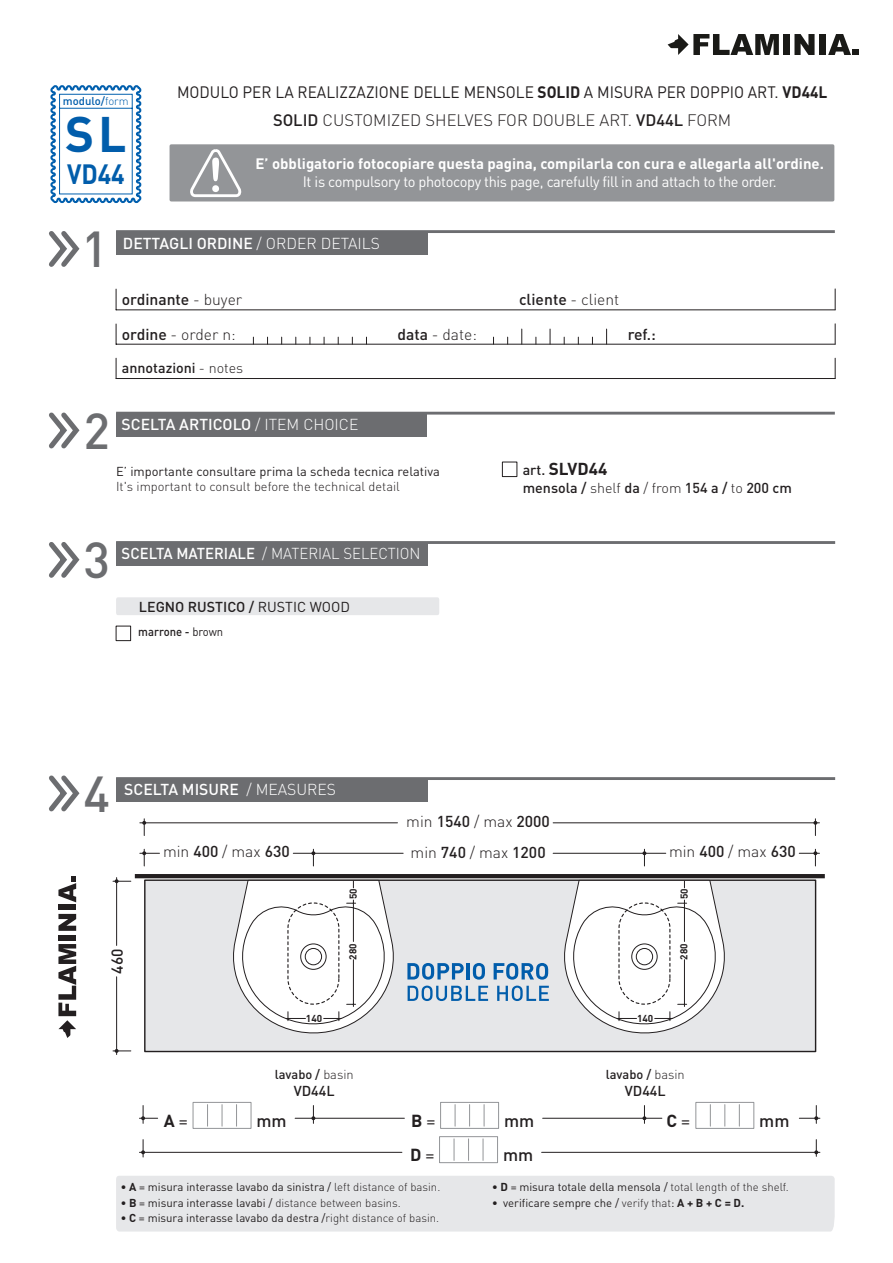
<style>
.page{position:relative;width:893px;height:1263px;background:#fff}
.page>*{position:absolute;margin:0;border:0;box-sizing:border-box;transform-origin:0 0}
.t1{font:500 49.8px "DIN";color:#6c6d70}
.t2{font:700 49.35px "DIN";color:#015dab}
.t3{font:700 27.6px "DIN";color:#015dab;scale:.9 1}
.t4{font:700 17.25px "DIN";color:#231f20}
.t5{font:500 17.25px "DIN";color:#231f20}
.t6{font:700 17.1px "DIN";color:#231f20}
.t7{font:16.35px/28.5px "DIN";color:#231f20;text-align:center;scale:.94 1}
.t8{font:500 15.6px "DIN";color:#fff}
.t9{font:500 15.6px/31.2px "DIN";color:#231f20}
.t10{font:300 15.6px "DIN";color:#231f20}
.t11{font:300 15.6px "DIN";color:#fff;scale:.95 1}
.t12{font:700 15px "DIN";color:#fff}
.t13{font:15px "DIN";letter-spacing:-.025em;color:#fff}
.t14{font:500 14.25px "DIN";color:#231f20}
.t15{font:12.75px "DIN";color:#231f20}
.t16{font:300 12.75px "DIN";color:#231f20}
.t17{font:500 12.75px "DIN";color:#231f20}
.t18{font:500 12.15px "DIN";color:#231f20;scale:.93 1}
.t19{font:11.4px "DIN";color:#231f20}
.t20{font:500 11.25px "DIN";color:#015dab}
.t21{font:700 9.9px "DIN";color:#231f20}
.s1{font-weight:300}
.s2{font-weight:700}
.s3{font-weight:500}
.s4{font-weight:400}
.s5{font-weight:500;font-size:14.25px}
</style>
<div class="page">
<svg style="left:668px;top:34px;width:111px;height:21px"></svg>
<div style="left:783px;top:34px;width:7px;height:21px;background:#1a1a17"></div>
<svg style="left:794px;top:34px;width:20px;height:21px"></svg>
<div style="left:819px;top:34px;width:7px;height:21px;background:#1a1a17"></div>
<svg style="left:828px;top:34px;width:31px;height:21px"></svg>
<div style="left:170px;top:144px;width:664px;height:57px;background:#939598;border-radius:2px"></div>
<svg style="left:188px;top:144px;width:56px;height:54px"></svg>
<svg style="left:50px;top:85px;width:92px;height:119px"></svg>
<svg style="left:49px;top:231px;width:31px;height:36px"></svg>
<hr style="left:116px;top:230px;width:719px;height:3px;background:#6c6d70">
<div style="left:116px;top:232px;width:312px;height:23px;background:#6c6d70"></div>
<hr style="left:116px;top:309px;width:719px;height:1px;background:#231f20">
<svg style="left:116px;top:289px;width:1px;height:20px"></svg>
<hr style="left:116px;top:344px;width:719px;height:1px;background:#231f20">
<svg style="left:116px;top:324px;width:1px;height:20px"></svg>
<hr style="left:116px;top:378px;width:719px;height:1px;background:#231f20">
<svg style="left:116px;top:358px;width:1px;height:20px"></svg>
<svg style="left:835px;top:289px;width:1px;height:21px"></svg>
<svg style="left:835px;top:358px;width:1px;height:20px"></svg>
<svg style="left:521px;top:329px;width:1px;height:15px"></svg>
<svg style="left:550px;top:329px;width:1px;height:15px"></svg>
<svg style="left:835px;top:324px;width:1px;height:20px"></svg>
<svg style="left:606px;top:329px;width:1px;height:15px"></svg>
<div style="left:144px;top:879px;width:672px;height:173px;background:#e6e7e9;border:1px solid #231f20"></div>
<hr style="left:116px;top:877px;width:1px;height:68px;background:#231f20">
<hr style="left:116px;top:977px;width:1px;height:77px;background:#231f20">
<svg style="left:113px;top:879px;width:18px;height:4px"></svg>
<svg style="left:113px;top:1049px;width:18px;height:4px"></svg>
<svg style="left:225px;top:879px;width:170px;height:155px"></svg>
<svg style="left:556px;top:879px;width:170px;height:155px"></svg>
<hr style="left:135px;top:874px;width:690px;height:4px;background:#231f20">
<svg style="left:799px;top:1105px;width:21px;height:18px"></svg>
<hr style="left:139px;top:1152px;width:263px;height:1px;background:#231f20">
<hr style="left:542px;top:1152px;width:278px;height:1px;background:#231f20">
<svg style="left:814px;top:1139px;width:4px;height:17px"></svg>
<svg style="left:139px;top:1105px;width:19px;height:18px"></svg>
<svg style="left:141px;top:1139px;width:4px;height:18px"></svg>
<hr style="left:293px;top:853px;width:110px;height:1px;background:#231f20">
<hr style="left:553px;top:853px;width:113px;height:1px;background:#231f20">
<svg style="left:140px;top:849px;width:19px;height:17px"></svg>
<svg style="left:799px;top:849px;width:20px;height:17px"></svg>
<svg style="left:311px;top:849px;width:4px;height:17px"></svg>
<svg style="left:642px;top:849px;width:4px;height:17px"></svg>
<hr style="left:140px;top:822px;width:257px;height:1px;background:#231f20">
<svg style="left:142px;top:819px;width:4px;height:16px"></svg>
<hr style="left:553px;top:822px;width:266px;height:1px;background:#231f20">
<svg style="left:813px;top:819px;width:4px;height:16px"></svg>
<div style="left:193px;top:1102px;width:58px;height:27px;border:1px solid #939598"></div>
<svg style="left:207px;top:1102px;width:547px;height:61px"></svg>
<svg style="left:407px;top:963px;width:81px;height:38px"></svg>
<svg style="left:494px;top:963px;width:55px;height:38px"></svg>
<svg style="left:49px;top:775px;width:31px;height:37px"></svg>
<hr style="left:116px;top:777px;width:719px;height:3px;background:#6c6d70">
<div style="left:116px;top:778px;width:312px;height:24px;background:#6c6d70"></div>
<div style="left:116px;top:1176px;width:719px;height:55px;background:#e6e7e9"></div>
<svg style="left:49px;top:542px;width:31px;height:36px"></svg>
<hr style="left:116px;top:541px;width:719px;height:3px;background:#6c6d70">
<div style="left:116px;top:542px;width:312px;height:24px;background:#6c6d70"></div>
<div style="left:116px;top:597px;width:323px;height:18px;background:#e6e7e9"></div>
<div style="left:116px;top:626px;width:15px;height:15px;border:1px solid #231f20"></div>
<div style="left:116px;top:413px;width:310px;height:24px;background:#6c6d70"></div>
<div style="left:502px;top:462px;width:15px;height:15px;border:1px solid #231f20"></div>
<svg style="left:49px;top:412px;width:31px;height:37px"></svg>
<hr style="left:116px;top:412px;width:719px;height:3px;background:#6c6d70">
<svg style="left:58px;top:944px;width:18px;height:94px"></svg>
<div style="left:58px;top:935px;width:18px;height:5px;background:#231f20"></div>
<svg style="left:58px;top:914px;width:18px;height:17px"></svg>
<div style="left:58px;top:904px;width:18px;height:6px;background:#231f20"></div>
<svg style="left:58px;top:876px;width:18px;height:26px"></svg>
<p class="t20" style="left:63px;top:93px;width:67px">modulo/<span class="s1">form</span></p>
<h2 class="t2" style="left:65px;top:102px;width:63px">SL</h2>
<h3 class="t3" style="left:67px;top:156px;width:66px">VD44</h3>
<h3 class="t7" style="left:177px;top:77px;width:693px">MODULO PER LA REALIZZAZIONE DELLE MENSOLE <span class="s2">SOLID</span> A MISURA PER DOPPIO ART. <span class="s2">VD44L<br></span><span class="s3">SOLID</span> <span class="s1">CUSTOMIZED SHELVES FOR DOUBLE ART.</span> <span class="s3">VD44L</span> <span class="s1">FORM</span></h3>
<h3 class="t12" style="left:256px;top:154px;width:570px">E’ obbligatorio fotocopiare questa pagina, compilarla con cura e allegarla all'ordine.</h3>
<h3 class="t13" style="left:303px;top:173px;width:476px">It is compulsory to photocopy this page, carefully fill in and attach to the order.</h3>
<h1 class="t1" style="left:82px;top:217px;width:28px">1</h1>
<h3 class="t8" style="left:123px;top:233px;width:259px">DETTAGLI ORDINE <span class="s1">/ ORDER DETAILS</span></h3>
<h3 class="t9" style="left:122px;top:283px;width:122px">ordinante <span class="s1">- buyer</span></h3>
<h3 class="t9" style="left:519px;top:283px;width:102px">cliente <span class="s1">- client</span></h3>
<h3 class="t10" style="left:397px;top:324px;width:81px"><span class="s3">data</span> - date:</h3>
<h3 class="t9" style="left:628px;top:318px;width:30px">ref.:</h3>
<h3 class="t10" style="left:122px;top:324px;width:115px"><span class="s3">ordine</span> - order n:</h3>
<p class="t14" style="left:122px;top:359px;width:123px">annotazioni <span class="s1">- notes</span></p>
<h1 class="t1" style="left:84px;top:399px;width:28px">2</h1>
<h3 class="t8" style="left:122px;top:415px;width:238px">SCELTA ARTICOLO <span class="s1">/ ITEM CHOICE</span></h3>
<p class="t15" style="left:116px;top:463px;width:325px">E’ importante consultare prima la scheda tecnica relativa</p>
<p class="t16" style="left:116px;top:479px;width:285px">It's important to consult before the technical detail</p>
<h1 class="t1" style="left:84px;top:528px;width:28px">3</h1>
<h3 class="t11" style="left:122px;top:544px;width:316px"><span class="s3">SCELTA MATERIALE</span> / MATERIAL SELECTION</h3>
<p class="t14" style="left:139px;top:597px;width:213px">LEGNO RUSTICO / <span class="s4">RUSTIC WOOD</span></p>
<p class="t18" style="left:138px;top:624px;width:93px">marrone - <span class="s4">brown</span></p>
<h1 class="t1" style="left:84px;top:762px;width:28px">4</h1>
<h3 class="t8" style="left:124px;top:780px;width:213px">SCELTA MISURE <span class="s1">/ MEASURES</span></h3>
<h3 class="t6" style="left:523px;top:458px;width:86px"><span class="s5">art.</span> SLVD44</h3>
<p class="t14" style="left:523px;top:479px;width:271px">mensola / <span class="s1">shelf</span> da <span class="s1">/ from</span> 154 a / <span class="s1">to</span> 200 cm</p>
<h3 class="t9" style="left:406px;top:805px;width:145px"><span class="s1">min</span> 1540 <span class="s1">/ max</span> 2000 <span class="s1">min</span> 740 <span class="s1">/ max</span> 1200</h3>
<h3 class="t10" style="left:163px;top:842px;width:128px">min <span class="s3">400</span> / max <span class="s3">630</span></h3>
<h3 class="t10" style="left:669px;top:842px;width:128px">min <span class="s3">400</span> / max <span class="s3">630</span></h3>
<h3 class="t9" style="left:101px;top:974px;width:27px;rotate:-90deg">460</h3>
<p class="t21" style="left:347px;top:899px;width:12px;rotate:-90deg">50</p>
<p class="t21" style="left:678px;top:899px;width:12px;rotate:-90deg">50</p>
<p class="t21" style="left:347px;top:959px;width:18px;rotate:-90deg">280</p>
<p class="t21" style="left:678px;top:959px;width:18px;rotate:-90deg">280</p>
<p class="t21" style="left:306px;top:1012px;width:18px">140</p>
<p class="t21" style="left:637px;top:1012px;width:18px">140</p>
<p class="t17" style="left:275px;top:1066px;width:80px">lavabo / <span class="s1">basin</span></p>
<p class="t14" style="left:294px;top:1082px;width:42px">VD44L</p>
<p class="t17" style="left:606px;top:1066px;width:80px">lavabo / <span class="s1">basin</span></p>
<p class="t14" style="left:625px;top:1082px;width:42px">VD44L</p>
<h3 class="t4" style="left:164px;top:1109px;width:26px">A <span class="s4">=</span></h3>
<h3 class="t5" style="left:256px;top:1109px;width:32px">mm</h3>
<h3 class="t4" style="left:411px;top:1109px;width:26px">B <span class="s4">=</span></h3>
<h3 class="t5" style="left:504px;top:1109px;width:32px">mm</h3>
<h3 class="t4" style="left:667px;top:1109px;width:25px">C <span class="s4">=</span></h3>
<h3 class="t5" style="left:759px;top:1109px;width:32px">mm</h3>
<h3 class="t4" style="left:410px;top:1144px;width:26px">D <span class="s4">=</span></h3>
<h3 class="t5" style="left:503px;top:1143px;width:32px">mm</h3>
<p class="t19" style="left:121px;top:1180px;width:321px"><span class="s2">• A</span> = misura interasse lavabo da sinistra / <span class="s1">left distance of basin.</span></p>
<p class="t19" style="left:121px;top:1195px;width:282px"><span class="s2">• B</span> = misura interasse lavabi / <span class="s1">distance between basins.</span></p>
<p class="t19" style="left:121px;top:1211px;width:320px"><span class="s2">• C</span> = misura interasse lavabo da destra /<span class="s1">right distance of basin.</span></p>
<p class="t19" style="left:492px;top:1180px;width:298px"><span class="s2">• D</span> = misura totale della mensola / <span class="s1">total length of the shelf.</span></p>
<p class="t19" style="left:492px;top:1195px;width:254px"><span class="s2">•</span> verificare sempre che / <span class="s1">verify that</span>: <span class="s2">A + B + C = D.</span></p>
</div>
